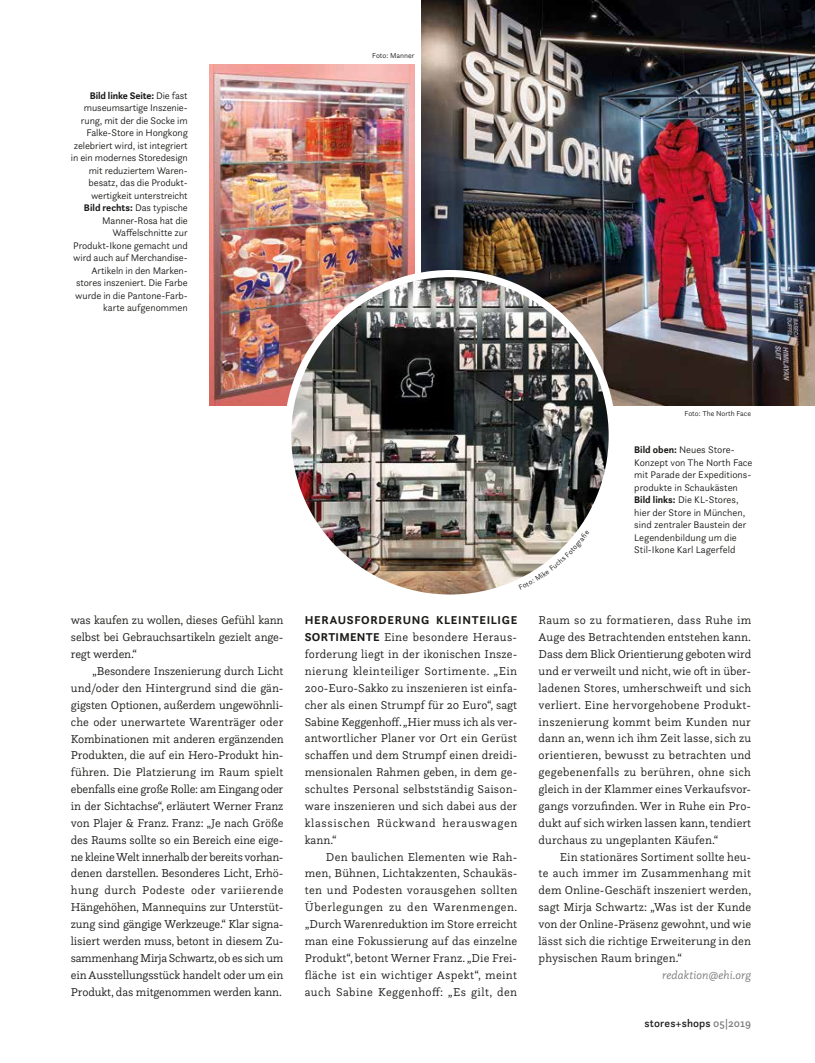
<style>
.page{position:relative;width:815px;height:1063px;background:#fff}
.page>*{position:absolute;margin:0;border:0;box-sizing:border-box;transform-origin:0 0}
.t1{font:300 11.88px/16.9px "Questa Slab";letter-spacing:.01em;color:#1a1a18;text-align:justify}
.t2{font:700 11.88px "Questa Sans";letter-spacing:.06em;color:#1a1a18}
.t3{font:italic 300 11.88px "Questa Slab";color:#7b7b7a}
.t4{font:500 11.25px "Questa Sans";letter-spacing:.01em;color:#1a1a18}
.t5{font:300 10px/12.5px "Questa Sans";letter-spacing:-.01em;color:#1a1a18;text-align:right}
.t6{font:300 7.5px "Questa Sans";color:#1a1a18}
.s1{font-weight:700}
.s2{font-family:"Questa Sans";font-weight:700}
.s3{color:#7b7b7a}
</style>
<div class="page">
<img style="left:422px;top:0;width:393px;height:405px">
<img style="left:209px;top:64px;width:206px;height:341px">
<img style="left:288px;top:274px;width:324px;height:324px;border-radius:162px">
<svg style="left:519px;top:530px;width:63px;height:52px"></svg>
<p class="t5" style="left:71px;top:89px;width:118px"><span class="s1">Bild linke Seite:</span> Die fast museumsartige Inszenie&shy;rung, mit der die Socke im<br>Falke-Store in Hongkong zelebriert wird, ist integriert in ein modernes Storedesign mit reduziertem Waren&shy;besatz, das die Produkt&shy;wertigkeit unterstreicht<br><span class="s1">Bild rechts:</span> Das typische<br>Manner-Rosa hat die<br>Waffelschnitte zur<br>Produkt-Ikone gemacht und wird auch auf Merchandise-<br>Artikeln in den Marken&shy;stores inszeniert. Die Farbe wurde in die Pantone-Farb&shy;karte aufgenommen</p>
<p class="t6" style="left:372px;top:51px;width:44px">Foto: Manner</p>
<p class="t6" style="left:684px;top:409px;width:68px">Foto: The North Face</p>
<p class="t5" style="left:634px;top:443px;width:120px;text-align:left"><span class="s1">Bild oben:</span> Neues Store-<br>Konzept von The North Face mit Parade der Expeditions&shy;produkte in Schaukästen<br><span class="s1">Bild links:</span> Die KL-Stores, hier der Store in München, sind zentraler Baustein der<br>Legendenbildung um die<br>Stil-Ikone Karl Lagerfeld</p>
<p class="t1" style="left:71px;top:612px;width:214px">was kaufen zu wollen, dieses Gefühl kann selbst bei Gebrauchsartikeln gezielt ange&shy;regt werden.“</p>
<p class="t1" style="left:71px;top:662px;width:214px;text-indent:21px">„Besondere Inszenierung durch Licht und/oder den Hintergrund sind die gän&shy;gigsten Optionen, außerdem ungewöhnli&shy;che oder unerwartete Warenträger oder Kombinationen mit anderen ergänzenden Produkten, die auf ein Hero-Produkt hin&shy;führen. Die Platzierung im Raum spielt ebenfalls eine große Rolle: am Eingang oder in der Sichtachse“, erläutert Werner Franz von Plajer &amp; Franz. Franz: „Je nach Größe des Raums sollte so ein Bereich eine eige&shy;ne kleine Welt innerhalb der bereits vorhan&shy;denen darstellen. Besonderes Licht, Erhö&shy;hung durch Podeste oder variierende Hängehöhen, Mannequins zur Unterstüt&shy;zung sind gängige Werkzeuge.“ Klar signa&shy;lisiert werden muss, betont in diesem Zu&shy;sammenhang Mirja Schwartz, ob es sich um ein Ausstellungsstück handelt oder um ein Produkt, das mitgenommen werden kann.</p>
<p class="t2" style="left:305px;top:613px;width:214px">HERAUSFORDERUNG KLEINTEILIGE</p>
<p class="t1" style="left:305px;top:629px;width:214px"><span class="s2">SORTIMENTE</span> Eine besondere Heraus&shy;forderung liegt in der ikonischen Insze&shy;nierung kleinteiliger Sortimente. „Ein 200-Euro-Sakko zu inszenieren ist einfa&shy;cher als einen Strumpf für 20 Euro“, sagt Sabine Keggenhoff. „Hier muss ich als ver&shy;antwortlicher Planer vor Ort ein Gerüst schaffen und dem Strumpf einen dreidi&shy;mensionalen Rahmen geben, in dem ge&shy;schultes Personal selbstständig Saison&shy;ware inszenieren und sich dabei aus der klassischen Rückwand herauswagen kann.“</p>
<p class="t1" style="left:305px;top:848px;width:214px;text-indent:21px">Den baulichen Elementen wie Rah&shy;men, Bühnen, Lichtakzenten, Schaukäs&shy;ten und Podesten vorausgehen sollten Überlegungen zu den Warenmengen. „Durch Warenreduktion im Store erreicht man eine Fokussierung auf das einzelne Produkt“, betont Werner Franz. „Die Frei&shy;fläche ist ein wichtiger Aspekt“, meint auch Sabine Keggenhoff: „Es gilt, den</p>
<p class="t1" style="left:539px;top:612px;width:214px">Raum so zu formatieren, dass Ruhe im Auge des Betrachtenden entstehen kann.<br>Dass dem Blick Orientierung geboten wird und er verweilt und nicht, wie oft in über&shy;ladenen Stores, umherschweift und sich verliert. Eine hervorgehobene Produkt&shy;inszenierung kommt beim Kunden nur dann an, wenn ich ihm Zeit lasse, sich zu orientieren, bewusst zu betrachten und gegebenenfalls zu berühren, ohne sich gleich in der Klammer eines Verkaufsvor&shy;gangs vorzufinden. Wer in Ruhe ein Pro&shy;dukt auf sich wirken lassen kann, tendiert durchaus zu ungeplanten Käufen.“</p>
<p class="t1" style="left:539px;top:848px;width:214px;text-indent:21px">Ein stationäres Sortiment sollte heu&shy;te auch immer im Zusammenhang mit dem Online-Geschäft inszeniert werden, sagt Mirja Schwartz: „Was ist der Kunde von der Online-Präsenz gewohnt, und wie lässt sich die richtige Erweiterung in den physischen Raum bringen.“</p>
<p class="t3" style="left:662px;top:967px;width:91px">redaktion@ehi.org</p>
<p class="t4" style="left:644px;top:1016px;width:108px">stores+shops <span class="s3">05|2019</span></p>
</div>
